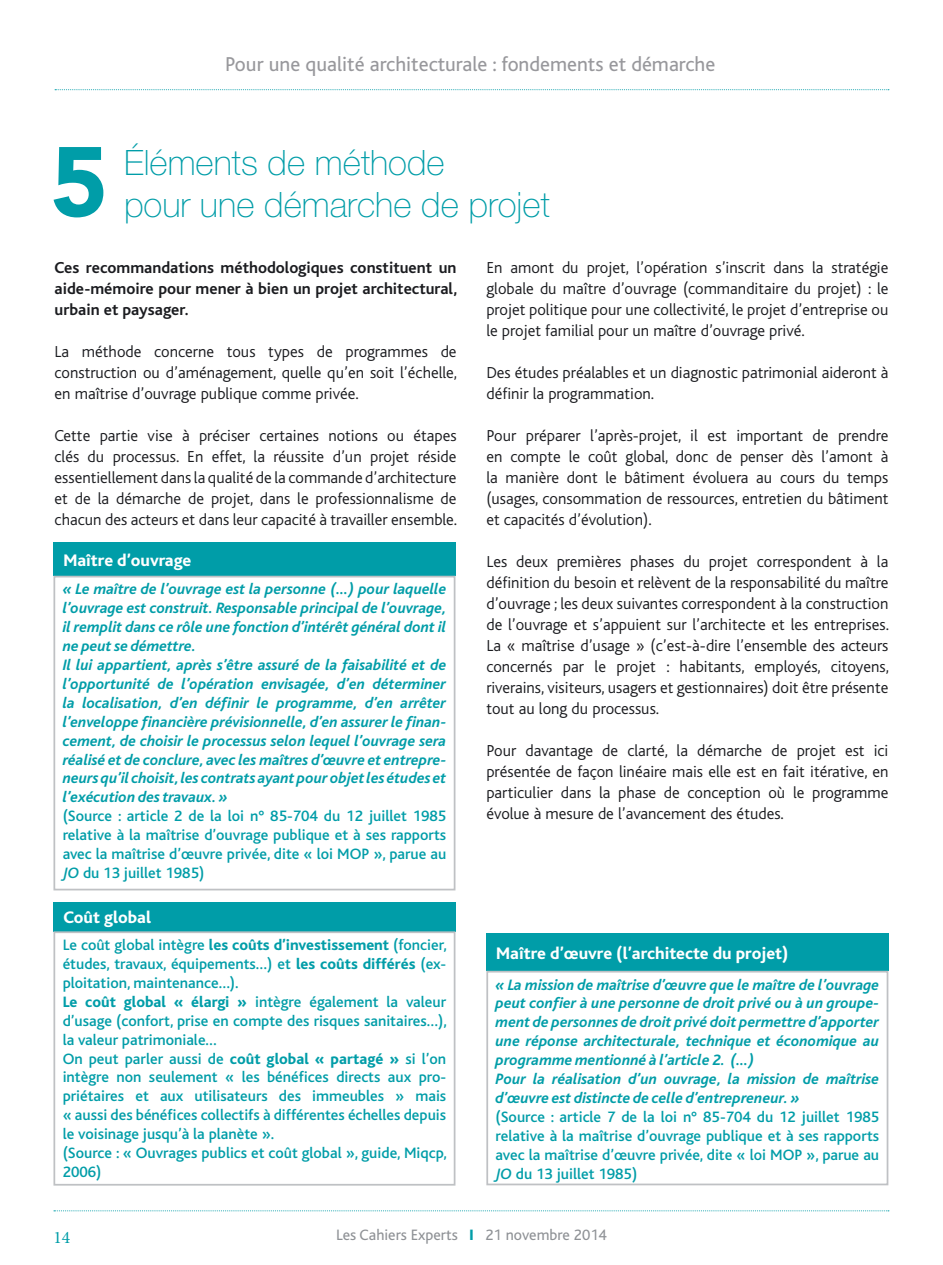
<style>
.page{position:relative;width:943px;height:1265px;background:#fff}
.page>*{position:absolute;margin:0;border:0;box-sizing:border-box;transform-origin:0 0}
.t1{font:900 97.83px "Avenir";color:#009da8}
.t2{font:100 35px "Helvetica Neue CE";color:#009da8}
.t3{font:21px "Bliss";color:#98989c}
.t4{font:800 17.5px "Bliss";color:#fff}
.t5{font:17.5px "Minion Pro";color:#009da8}
.t6{font:300 16.62px/21px "Bliss";color:#1b1c20;text-align:justify}
.t7{font:700 16.62px/21px "Bliss";color:#1b1c20;text-align:justify}
.t8{font:italic 700 15.75px/18.9px "Bliss";color:#009da8}
.t9{font:500 15.75px/18.9px "Bliss";color:#009da8;text-align:justify}
.t10{font:15.75px "Bliss";color:#8f9296}
.s1{font-style:italic}
.s2{font-weight:800}
.s3{font-weight:800;color:#009da8}
</style>
<div class="page">
<svg style="left:55px;top:89px;width:834px;height:1px"></svg>
<svg style="left:54px;top:1210px;width:835px;height:1px"></svg>
<div style="left:53px;top:542px;width:402px;height:34px;background:#009da8"></div>
<div style="left:53px;top:576px;width:402px;height:314px;border:2px solid #bfc1c4"></div>
<div style="left:486px;top:933px;width:402px;height:38px;background:#009da8"></div>
<div style="left:486px;top:971px;width:402px;height:214px;border:2px solid #bfc1c4"></div>
<div style="left:53px;top:902px;width:402px;height:29px;background:#009da8"></div>
<div style="left:53px;top:931px;width:402px;height:255px;border:2px solid #bfc1c4"></div>
<p class="t3" style="left:225px;top:54px;width:492px">Pour une qualité architecturale : fondements et démarche</p>
<h1 class="t1" style="left:50px;top:98px;width:59px">5</h1>
<h2 class="t2" style="left:124px;top:142px;width:322px">Éléments de méthode</h2>
<h2 class="t2" style="left:124px;top:184px;width:427px">pour une démarche de projet</h2>
<p class="t7" style="left:55px;top:257px;width:404px">Ces recommandations méthodologiques constituent un aide-mémoire pour mener à bien un projet architectural, urbain et paysager.</p>
<p class="t6" style="left:55px;top:341px;width:404px">La méthode concerne tous types de programmes de construction ou d’aménagement, quelle qu’en soit l’échelle, en maîtrise d’ouvrage publique comme privée.</p>
<p class="t6" style="left:55px;top:425px;width:404px">Cette partie vise à préciser certaines notions ou étapes clés du processus. En effet, la réussite d’un projet réside essentiellement dans la qualité de la commande d’architecture et de la démarche de projet, dans le professionnalisme de chacun des acteurs et dans leur capacité à travailler ensemble.</p>
<p class="t4" style="left:63px;top:551px;width:129px">Maître d’ouvrage</p>
<p class="t8" style="left:63px;top:580px;width:385px">« Le maître de l’ouvrage est la personne (…) pour laquelle l’ouvrage est construit. Responsable principal de l’ouvrage, il remplit dans ce rôle une fonction d’intérêt général dont il ne peut se démettre.<br>Il lui appartient, après s’être assuré de la faisabilité et de l’opportunité de l’opération envisagée, d’en déterminer la localisation, d’en définir le programme, d’en arrêter l’enveloppe financière prévisionnelle, d’en assurer le finan&shy;cement, de choisir le processus selon lequel l’ouvrage sera réalisé et de conclure, avec les maîtres d’œuvre et entrepre&shy;neurs qu’il choisit, les contrats ayant pour objet les études et l’exécution des travaux. »</p>
<p class="t9" style="left:63px;top:807px;width:385px">(Source : article 2 de la loi n° 85-704 du 12 juillet 1985 relative à la maîtrise d’ouvrage publique et à ses rapports avec la maîtrise d’œuvre privée, dite « loi MOP », parue au <span class="s1">JO</span> du 13 juillet 1985)</p>
<p class="t4" style="left:63px;top:908px;width:89px">Coût global</p>
<p class="t9" style="left:63px;top:936px;width:386px;text-align:left">Le coût global intègre <span class="s2">les coûts d’investissement</span> (foncier, études, travaux, équipements…) et <span class="s2">les coûts différés</span> (ex&shy;ploitation, maintenance…).<br><span class="s2">Le coût global « élargi »</span> intègre également la valeur d’usage (confort, prise en compte des risques sanitaires…), la valeur patrimoniale…<br>On peut parler aussi de <span class="s2">coût global « partagé »</span> si l’on intègre non seulement « les bénéfices directs aux pro&shy;priétaires et aux utilisateurs des immeubles » mais « aussi des bénéfices collectifs à différentes échelles depuis le voisinage jusqu’à la planète ».<br>(Source : « Ouvrages publics et coût global », guide, Miqcp, 2006)</p>
<p class="t6" style="left:486px;top:257px;width:403px">En amont du projet, l’opération s’inscrit dans la stratégie globale du maître d’ouvrage (commanditaire du projet) : le projet politique pour une collectivité, le projet d’entreprise ou le projet familial pour un maître d’ouvrage privé.</p>
<p class="t6" style="left:486px;top:362px;width:403px">Des études préalables et un diagnostic patrimonial aideront à définir la programmation.</p>
<p class="t6" style="left:486px;top:425px;width:403px">Pour préparer l’après-projet, il est important de prendre en compte le coût global, donc de penser dès l’amont à la manière dont le bâtiment évoluera au cours du temps (usages, consommation de ressources, entretien du bâtiment et capacités d’évolution).</p>
<p class="t6" style="left:486px;top:551px;width:404px">Les deux premières phases du projet correspondent à la définition du besoin et relèvent de la responsabilité du maître d’ouvrage ; les deux suivantes correspondent à la construction de l’ouvrage et s’appuient sur l’architecte et les entreprises.<br>La « maîtrise d’usage » (c’est-à-dire l’ensemble des acteurs concernés par le projet : habitants, employés, citoyens, riverains, visiteurs, usagers et gestionnaires) doit être présente tout au long du processus.</p>
<p class="t6" style="left:486px;top:740px;width:403px">Pour davantage de clarté, la démarche de projet est ici présentée de façon linéaire mais elle est en fait itérative, en particulier dans la phase de conception où le programme évolue à mesure de l’avancement des études.</p>
<p class="t4" style="left:496px;top:944px;width:294px">Maître d’œuvre (l’architecte du projet)</p>
<p class="t8" style="left:495px;top:975px;width:385px">« La mission de maîtrise d’œuvre que le maître de l’ouvrage peut confier à une personne de droit privé ou à un groupe&shy;ment de personnes de droit privé doit permettre d’apporter une réponse architecturale, technique et économique au programme mentionné à l’article 2. (…)<br>Pour la réalisation d’un ouvrage, la mission de maîtrise d’œuvre est distincte de celle d’entrepreneur. »</p>
<p class="t9" style="left:495px;top:1108px;width:385px">(Source : article 7 de la loi n° 85-704 du 12 juillet 1985 relative à la maîtrise d’ouvrage publique et à ses rapports avec la maîtrise d’œuvre privée, dite « loi MOP », parue au <span class="s1">JO</span> du 13 juillet 1985)</p>
<p class="t5" style="left:53px;top:1225px;width:18px">14</p>
<p class="t10" style="left:336px;top:1227px;width:272px">Les Cahiers Experts <span class="s3">I</span> 21 novembre 2014</p>
</div>
